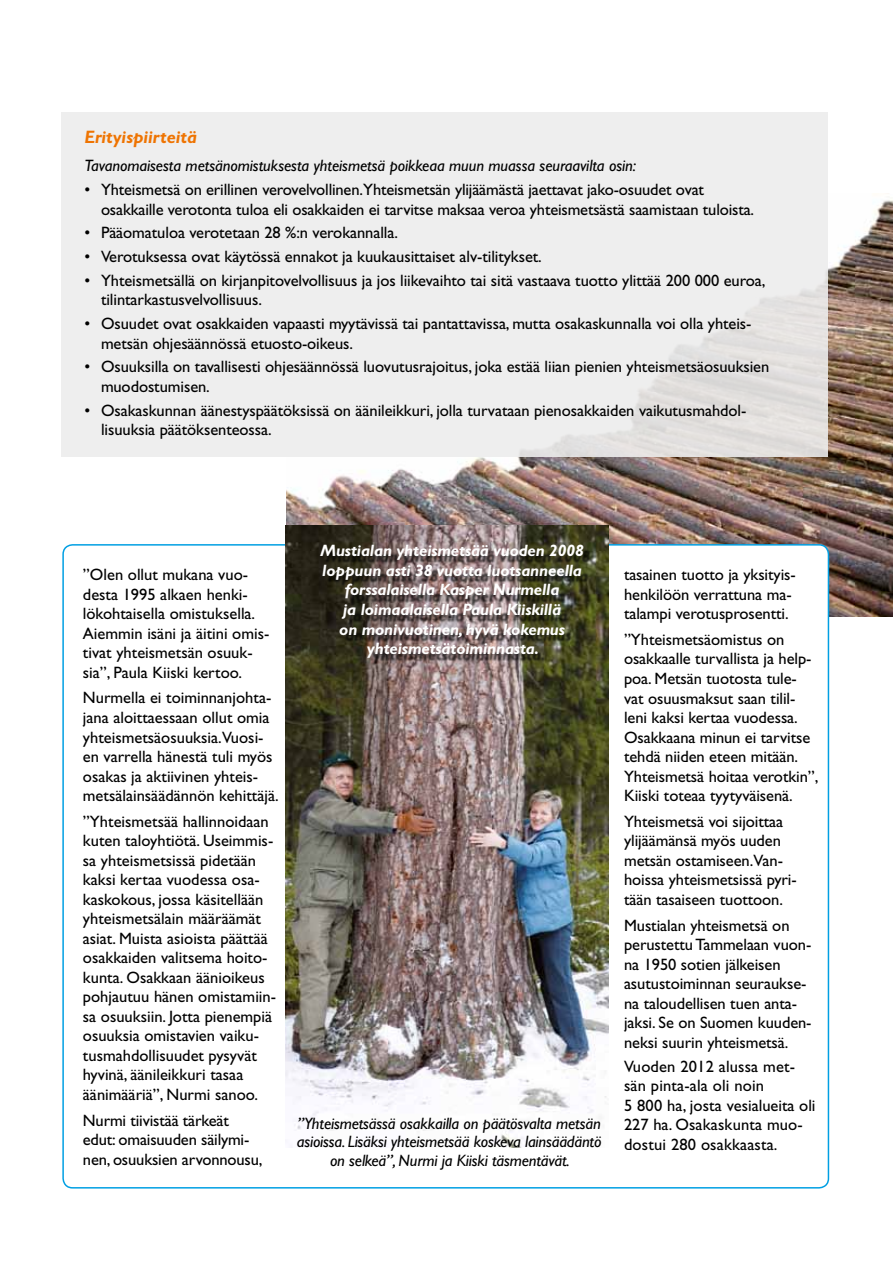
<style>
.page{position:relative;width:893px;height:1263px;background:#fff}
.page>*{position:absolute;margin:0;border:0;box-sizing:border-box;transform-origin:0 0}
.t1{font:italic 700 18px "Gill Sans";color:#ee7402}
.t2{font:16.5px/19.5px "Gill Sans";letter-spacing:-.005em;color:#000}
.t3{font:italic 16.5px/18.8px "Gill Sans";letter-spacing:-.01em;color:#000;text-align:center}
.t4{font:italic 700 16.5px/19.5px "Gill Sans";letter-spacing:-.01em;color:#fff;text-align:center}
</style>
<div class="page">
<img style="left:286px;top:200px;width:607px;height:417px">
<div style="left:61px;top:113px;width:767px;height:344px;background:#ededed"></div>
<div style="left:63px;top:545px;width:765px;height:643px;background:#fff;border-radius:9px"></div>
<img style="left:286px;top:525px;width:322px;height:622px">
<div style="left:324px;top:549px;width:268px;height:117px;background:#000;opacity:.75"></div>
<p class="t1" style="left:85px;top:127px;width:114px">Erityispiirteitä</p>
<p class="t3" style="left:85px;top:157px;width:553px">Tavanomaisesta metsänomistuksesta yhteismetsä poikkeaa muun muassa seuraavilta osin:</p>
<p class="t2" style="left:101px;top:180px;width:655px;text-indent:-16px">• Yhteismetsä on erillinen verovelvollinen.Yhteismetsän ylijäämästä jaettavat jako-osuudet ovat osakkaille verotonta tuloa eli osakkaiden ei tarvitse maksaa veroa yhteismetsästä saamistaan tuloista.</p>
<p class="t2" style="left:85px;top:223px;width:315px">• Pääomatuloa verotetaan 28 %:n verokannalla.</p>
<p class="t2" style="left:85px;top:247px;width:459px">• Verotuksessa ovat käytössä ennakot ja kuukausittaiset alv-tilitykset.</p>
<p class="t2" style="left:101px;top:271px;width:666px;text-indent:-16px">• Yhteismetsällä on kirjanpitovelvollisuus ja jos liikevaihto tai sitä vastaava tuotto ylittää 200 000 euroa, tilintarkastusvelvollisuus.</p>
<p class="t2" style="left:101px;top:314px;width:652px;text-indent:-16px">• Osuudet ovat osakkaiden vapaasti myytävissä tai pantattavissa, mutta osakaskunnalla voi olla yhteis&shy;metsän ohjesäännössä etuosto-oikeus.</p>
<p class="t2" style="left:101px;top:357px;width:670px;text-indent:-16px">• Osuuksilla on tavallisesti ohjesäännössä luovutusrajoitus, joka estää liian pienien yhteismetsäosuuksien muodostumisen.</p>
<p class="t2" style="left:101px;top:400px;width:647px;text-indent:-16px">• Osakaskunnan äänestyspäätöksissä on äänileikkuri, jolla turvataan pienosakkaiden vaikutusmahdol&shy;lisuuksia päätöksenteossa.</p>
<p class="t4" style="left:321px;top:541px;width:265px">Mustialan yhteismetsää vuoden 2008 loppuun asti 38 vuotta luotsanneella forssalaisella Kasper Nurmella<br>ja loimaalaisella Paula Kiiskillä<br>on monivuotinen, hyvä kokemus yhteismetsätoiminnasta.</p>
<p class="t2" style="left:83px;top:565px;width:188px">”Olen ollut mukana vuo&shy;desta 1995 alkaen henki&shy;lökohtaisella omistuksella.<br>Aiemmin isäni ja äitini omis&shy;tivat yhteismetsän osuuk&shy;sia”, Paula Kiiski kertoo.</p>
<p class="t2" style="left:83px;top:688px;width:197px">Nurmella ei toiminnanjohta&shy;jana aloittaessaan ollut omia yhteismetsäosuuksia.Vuosi&shy;en varrella hänestä tuli myös osakas ja aktiivinen yhteis&shy;metsälainsäädännön kehittäjä.</p>
<p class="t2" style="left:83px;top:812px;width:195px">”Yhteismetsää hallinnoidaan kuten taloyhtiötä. Useimmis&shy;sa yhteismetsissä pidetään kaksi kertaa vuodessa osa&shy;kaskokous, jossa käsitellään yhteismetsälain määräämät asiat. Muista asioista päättää osakkaiden valitsema hoito&shy;kunta. Osakkaan äänioikeus pohjautuu hänen omistamiin&shy;sa osuuksiin. Jotta pienempiä osuuksia omistavien vaiku&shy;tusmahdollisuudet pysyvät hyvinä, äänileikkuri tasaa äänimääriä”, Nurmi sanoo.</p>
<p class="t2" style="left:83px;top:1110px;width:181px">Nurmi tiivistää tärkeät edut: omaisuuden säilymi&shy;nen, osuuksien arvonnousu,</p>
<p class="t3" style="left:297px;top:1114px;width:306px">”Yhteismetsässä osakkailla on päätösvalta metsän asioissa. Lisäksi yhteismetsää koskeva lainsäädäntö on selkeä”, Nurmi ja Kiiski täsmentävät.</p>
<p class="t2" style="left:624px;top:565px;width:173px">tasainen tuotto ja yksityis&shy;henkilöön verrattuna ma&shy;talampi verotusprosentti.</p>
<p class="t2" style="left:624px;top:630px;width:196px">”Yhteismetsäomistus on osakkaalle turvallista ja help&shy;poa. Metsän tuotosta tule&shy;vat osuusmaksut saan tilil&shy;leni kaksi kertaa vuodessa.<br>Osakkaana minun ei tarvitse tehdä niiden eteen mitään.<br>Yhteismetsä hoitaa verotkin”,<br>Kiiski toteaa tyytyväisenä.</p>
<p class="t2" style="left:624px;top:812px;width:174px">Yhteismetsä voi sijoittaa ylijäämänsä myös uuden metsän ostamiseen.Van&shy;hoissa yhteismetsissä pyri&shy;tään tasaiseen tuottoon.</p>
<p class="t2" style="left:624px;top:915px;width:189px">Mustialan yhteismetsä on perustettu Tammelaan vuon&shy;na 1950 sotien jälkeisen asutustoiminnan seuraukse&shy;na taloudellisen tuen anta&shy;jaksi. Se on Suomen kuuden&shy;neksi suurin yhteismetsä.</p>
<p class="t2" style="left:624px;top:1056px;width:193px">Vuoden 2012 alussa met&shy;sän pinta-ala oli noin<br>5 800 ha, josta vesialueita oli<br>227 ha. Osakaskunta muo&shy;dostui 280 osakkaasta.</p>
</div>
